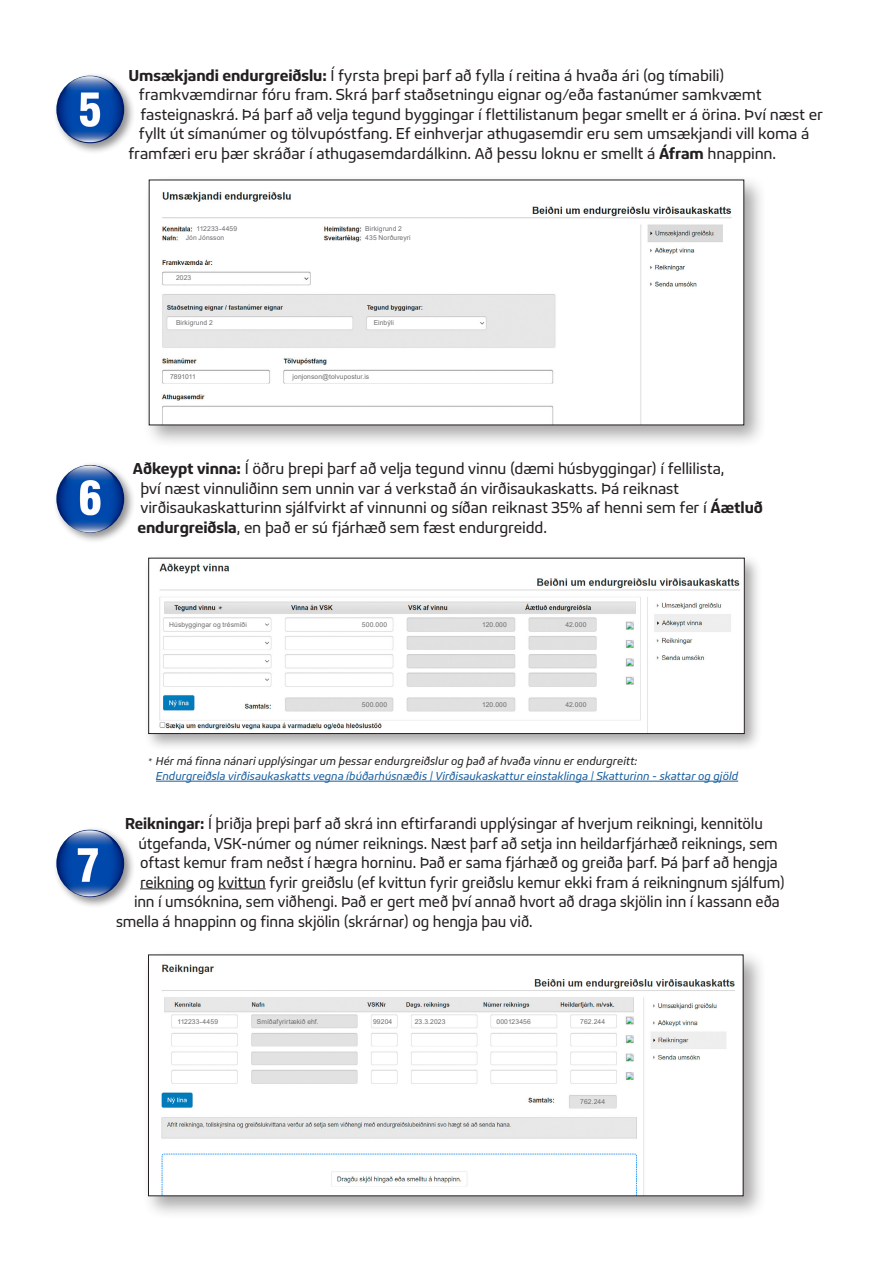
<style>
.page{position:relative;width:893px;height:1263px;background:#fff}
.page>*{position:absolute;margin:0;border:0;box-sizing:border-box;transform-origin:0 0}
.t1{font:16.5px/19.5px "Bega";letter-spacing:-.01em;color:#231f20}
.t2{font:16.5px "Bega";letter-spacing:-.01em;color:#231f20;scale:.96 1}
.t3{font:italic 12px/15px "Bega";letter-spacing:.005em;color:#175d9e}
.t4{font:10.5px "Minion Pro";color:#231f20}
.t5{font:6.75px "Arial";letter-spacing:.015em;color:#6c6d70}
.t6{font:6.75px "Arial";letter-spacing:-.01em;color:#6c6d70}
.s1{font-weight:600}
.s2{font-family:"Minion Pro";font-style:normal;font-size:10.5px;color:#231f20}
.s3{color:#231f20}
</style>
<div class="page">
<div style="left:53px;top:72px;width:83px;height:83px;background:#231f20;opacity:.5"></div>
<img style="left:56px;top:76px;width:68px;height:67px;border-radius:34px">
<div style="left:53px;top:461px;width:83px;height:83px;background:#231f20;opacity:.5"></div>
<img style="left:56px;top:465px;width:68px;height:68px;border-radius:34px">
<div style="left:143px;top:174px;width:624px;height:275px;background:#231f20;opacity:.4"></div>
<img style="left:153px;top:183px;width:587px;height:240px">
<div style="left:144px;top:553px;width:619px;height:199px;background:#231f20;opacity:.4"></div>
<img style="left:150px;top:560px;width:593px;height:172px">
<div style="left:148px;top:558px;width:597px;height:176px;border:1px solid #231f20"></div>
<div style="left:142px;top:949px;width:625px;height:270px;background:#231f20;opacity:.4"></div>
<div style="left:148px;top:955px;width:595px;height:241px;background:#fff"></div>
<img style="left:161px;top:964px;width:574px;height:230px">
<div style="left:53px;top:826px;width:83px;height:82px;background:#231f20;opacity:.5"></div>
<img style="left:56px;top:829px;width:68px;height:68px;border-radius:34px">
<hr style="left:140px;top:888px;width:54px;height:1px;background:#231f20">
<hr style="left:218px;top:888px;width:48px;height:1px;background:#231f20">
<hr style="left:156px;top:781px;width:582px;height:1px;background:#175d9e">
<p class="t1" style="left:128px;top:65px;width:597px"><span class="s1">Umsækjandi endurgreiðslu:</span> Í fyrsta þrepi þarf að fylla í reitina á hvaða ári (og tímabili)</p>
<p class="t1" style="left:139px;top:85px;width:624px">framkvæmdirnar fóru fram. Skrá þarf staðsetningu eignar og/eða fastanúmer samkvæmt</p>
<p class="t1" style="left:140px;top:104px;width:684px">fasteignaskrá. Þá þarf að velja tegund byggingar í flettilistanum þegar smellt er á örina. Því næst er</p>
<p class="t1" style="left:139px;top:124px;width:672px">fyllt út símanúmer og tölvupóstfang. Ef einhverjar athugasemdir eru sem umsækjandi vill koma á</p>
<p class="t1" style="left:128px;top:143px;width:649px">framfæri eru þær skráðar í athugasemdardálkinn. Að þessu loknu er smellt á <span class="s1">Áfram</span> hnappinn.</p>
<p class="t5" style="left:196px;top:224px;width:42px">112233-4459</p>
<p class="t5" style="left:365px;top:224px;width:38px">Birkigrund 2</p>
<p class="t5" style="left:186px;top:233px;width:40px">Jón Jónsson</p>
<p class="t5" style="left:176px;top:273px;width:17px">2023</p>
<p class="t5" style="left:365px;top:233px;width:47px">435 Norðureyri</p>
<p class="t5" style="left:176px;top:318px;width:38px">Birkigrund 2</p>
<p class="t5" style="left:374px;top:318px;width:22px">Einbýli</p>
<p class="t6" style="left:170px;top:372px;width:27px">7891011</p>
<p class="t5" style="left:293px;top:372px;width:78px">jonjonson@tolvupostur.is</p>
<p class="t1" style="left:133px;top:459px;width:631px"><span class="s1">Aðkeypt vinna:</span> Í öðru þrepi þarf að velja tegund vinnu (dæmi húsbyggingar) í fellilista,<br>því næst vinnuliðinn sem unnin var á verkstað án virðisaukaskatts. Þá reiknast virðisaukaskatturinn sjálfvirkt af vinnunni og síðan reiknast 35% af henni sem fer í <span class="s1">Áætluð endurgreiðsla</span>, en það er sú fjárhæð sem fæst endurgreidd.</p>
<p class="t4" style="left:218px;top:603px;width:6px">*</p>
<p class="t5" style="left:169px;top:620px;width:79px">Húsbyggingar og trésmíði</p>
<p class="t5" style="left:362px;top:620px;width:27px">500.000</p>
<p class="t5" style="left:362px;top:699px;width:27px">500.000</p>
<p class="t5" style="left:482px;top:620px;width:26px">120.000</p>
<p class="t5" style="left:482px;top:699px;width:26px">120.000</p>
<p class="t5" style="left:565px;top:620px;width:23px">42.000</p>
<p class="t5" style="left:565px;top:699px;width:23px">42.000</p>
<p class="t3" style="left:156px;top:753px;width:584px;text-indent:-8px"><span class="s2">*</span> <span class="s3">Hér má finna nánari upplýsingar um þessar endurgreiðslur og það af hvaða vinnu er endurgreitt:<br></span>Endurgreiðsla virðisaukaskatts vegna íbúðarhúsnæðis | Virðisaukaskattur einstaklinga | Skatturinn - skattar og gjöld</p>
<p class="t2" style="left:125px;top:814px;width:666px"><span class="s1">Reikningar:</span> Í þriðja þrepi þarf að skrá inn eftirfarandi upplýsingar af hverjum reikningi, kennitölu</p>
<p class="t2" style="left:139px;top:833px;width:667px">útgefanda, VSK-númer og númer reiknings. Næst þarf að setja inn heildarfjárhæð reiknings, sem</p>
<p class="t2" style="left:140px;top:853px;width:666px">oftast kemur fram neðst í hægra horninu. Það er sama fjárhæð og greiða þarf. Þá þarf að hengja</p>
<p class="t2" style="left:140px;top:872px;width:673px">reikning og kvittun fyrir greiðslu (ef kvittun fyrir greiðslu kemur ekki fram á reikningnum sjálfum)</p>
<p class="t2" style="left:134px;top:892px;width:674px">inn í umsóknina, sem viðhengi. Það er gert með því annað hvort að draga skjölin inn í kassann eða</p>
<p class="t2" style="left:116px;top:911px;width:435px">smella á hnappinn og finna skjölin (skrárnar) og hengja þau við.</p>
<p class="t5" style="left:257px;top:1017px;width:63px">Smíðafyrirtækið ehf.</p>
<p class="t5" style="left:177px;top:1017px;width:42px">112233-4459</p>
<p class="t5" style="left:373px;top:1017px;width:21px">99204</p>
<p class="t5" style="left:415px;top:1017px;width:32px">23.3.2023</p>
<p class="t5" style="left:496px;top:1017px;width:36px">000123456</p>
<p class="t5" style="left:580px;top:1017px;width:26px">762.244</p>
<p class="t5" style="left:580px;top:1097px;width:26px">762.244</p>
</div>
